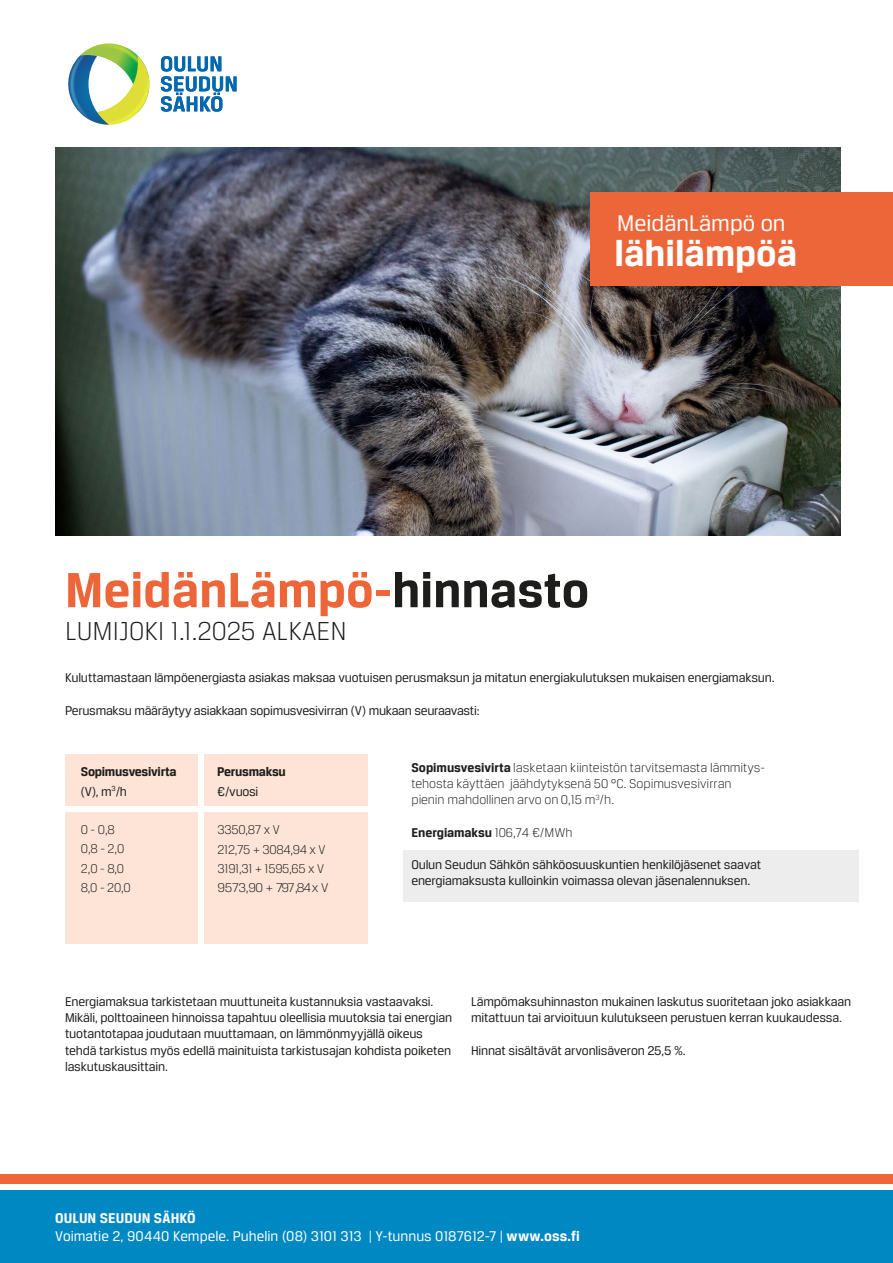
<style>
.page{position:relative;width:893px;height:1263px;background:#fff}
.page>*{position:absolute;margin:0;border:0;box-sizing:border-box;transform-origin:0 0}
.t1{font:700 52.5px "Breuer Text";color:#ec6639}
.t2{font:700 39px "Breuer Text";color:#fff}
.t3{font:300 27.6px "Breuer Text";color:#1d1d1b}
.t4{font:24px "Breuer Text";color:#fff}
.t5{font:15px/18px "Breuer Text";color:#fff}
.t6{font:13.5px/16.2px "Breuer Text";letter-spacing:-.015em;color:#1d1d1b}
.t7{font:300 13.5px/19.5px "Breuer Text";color:#1d1d1b}
.t8{font:300 13.5px/19.2px "Breuer Text";letter-spacing:-.02em;color:#1d1d1b}
.t9{font:700 13.5px "Breuer Text";letter-spacing:-.02em;color:#1d1d1b}
.t10{font:700 13.5px "Breuer Text";color:#1d1d1b}
.s1{color:#1d1d1b}
.s2{font-weight:700}
.s3{font-weight:300}
</style>
<div class="page">
<img style="left:55px;top:148px;width:785px;height:388px">
<div style="left:403px;top:850px;width:456px;height:51px;background:#ededed"></div>
<div style="left:65px;top:813px;width:133px;height:131px;background:#fde4d6"></div>
<div style="left:204px;top:813px;width:164px;height:131px;background:#fde4d6"></div>
<div style="left:65px;top:755px;width:133px;height:51px;background:#fde4d6"></div>
<div style="left:204px;top:755px;width:164px;height:51px;background:#fde4d6"></div>
<div style="left:0;top:1191px;width:893px;height:72px;background:#0088c2"></div>
<div style="left:0;top:1174px;width:893px;height:10px;background:#ec6639"></div>
<div style="left:590px;top:192px;width:303px;height:94px;background:#ec6639"></div>
<svg style="left:162px;top:56px;width:74px;height:56px"></svg>
<img style="left:160px;top:58px;width:5px;height:54px">
<svg style="left:105px;top:79px;width:45px;height:47px"></svg>
<img style="left:68px;top:53px;width:37px;height:72px">
<img style="left:82px;top:43px;width:68px;height:36px">
<h3 class="t4" style="left:617px;top:210px;width:170px">MeidänLämpö on</h3>
<h2 class="t2" style="left:614px;top:231px;width:184px">lähilämpöä</h2>
<h1 class="t1" style="left:65px;top:560px;width:526px">MeidänLämpö-<span class="s1">hinnasto</span></h1>
<h3 class="t3" style="left:65px;top:616px;width:283px">LUMIJOKI 1.1.2025 ALKAEN</h3>
<p class="t6" style="left:65px;top:669px;width:711px">Kuluttamastaan lämpöenergiasta asiakas maksaa vuotuisen perusmaksun ja mitatun energiakulutuksen mukaisen energiamaksun.</p>
<p class="t6" style="left:65px;top:702px;width:416px">Perusmaksu määräytyy asiakkaan sopimusvesivirran (V) mukaan seuraavasti:</p>
<p class="t9" style="left:81px;top:764px;width:97px">Sopimusvesivirta</p>
<p class="t9" style="left:217px;top:764px;width:70px">Perusmaksu</p>
<p class="t6" style="left:81px;top:783px;width:48px">(V), m<sup>3</sup>/h</p>
<p class="t6" style="left:217px;top:783px;width:43px">€/vuosi</p>
<p class="t7" style="left:81px;top:820px;width:52px">0 - 0,8<br>0,8 - 2,0<br>2,0 - 8,0<br>8,0 - 20,0</p>
<p class="t8" style="left:218px;top:820px;width:112px">3350,87 x V<br>212,75 + 3084,94 x V<br>3191,31 + 1595,65 x V<br>9573,90 + 797,84 x V</p>
<p class="t7" style="left:411px;top:760px;width:355px;line-height:15.5px"><span class="s2">Sopimusvesivirta</span> lasketaan kiinteistön tarvitsemasta lämmitys&shy;tehosta käyttäen jäähdytyksenä 50 °C. Sopimusvesivirran</p>
<p class="t7" style="left:411px;top:790px;width:204px">pienin mahdollinen arvo on 0,15 m<sup>3</sup>/h.</p>
<p class="t10" style="left:411px;top:825px;width:163px">Energiamaksu <span class="s3">106,74 €/MWh</span></p>
<p class="t6" style="left:411px;top:856px;width:351px">Oulun Seudun Sähkön sähköosuuskuntien henkilöjäsenet saavat energiamaksusta kulloinkin voimassa olevan jäsenalennuksen.</p>
<p class="t6" style="left:65px;top:993px;width:389px">Energiamaksua tarkistetaan muuttuneita kustannuksia vastaavaksi.<br>Mikäli, polttoaineen hinnoissa tapahtuu oleellisia muutoksia tai energian tuotantotapaa joudutaan muuttamaan, on lämmönmyyjällä oikeus tehdä tarkistus myös edellä mainituista tarkistusajan kohdista poiketen laskutuskausittain.</p>
<p class="t6" style="left:471px;top:993px;width:382px">Lämpömaksuhinnaston mukainen laskutus suoritetaan joko asiakkaan mitattuun tai arvioituun kulutukseen perustuen kerran kuukaudessa.</p>
<p class="t6" style="left:471px;top:1042px;width:216px">Hinnat sisältävät arvonlisäveron 25,5 %.</p>
<p class="t5" style="left:55px;top:1208px;width:526px"><span class="s2">OULUN SEUDUN SÄHKÖ<br></span>Voimatie 2, 90440 Kempele. Puhelin (08) 3101 313 | Y-tunnus 0187612-7 | <span class="s2">www.oss.fi</span></p>
</div>
